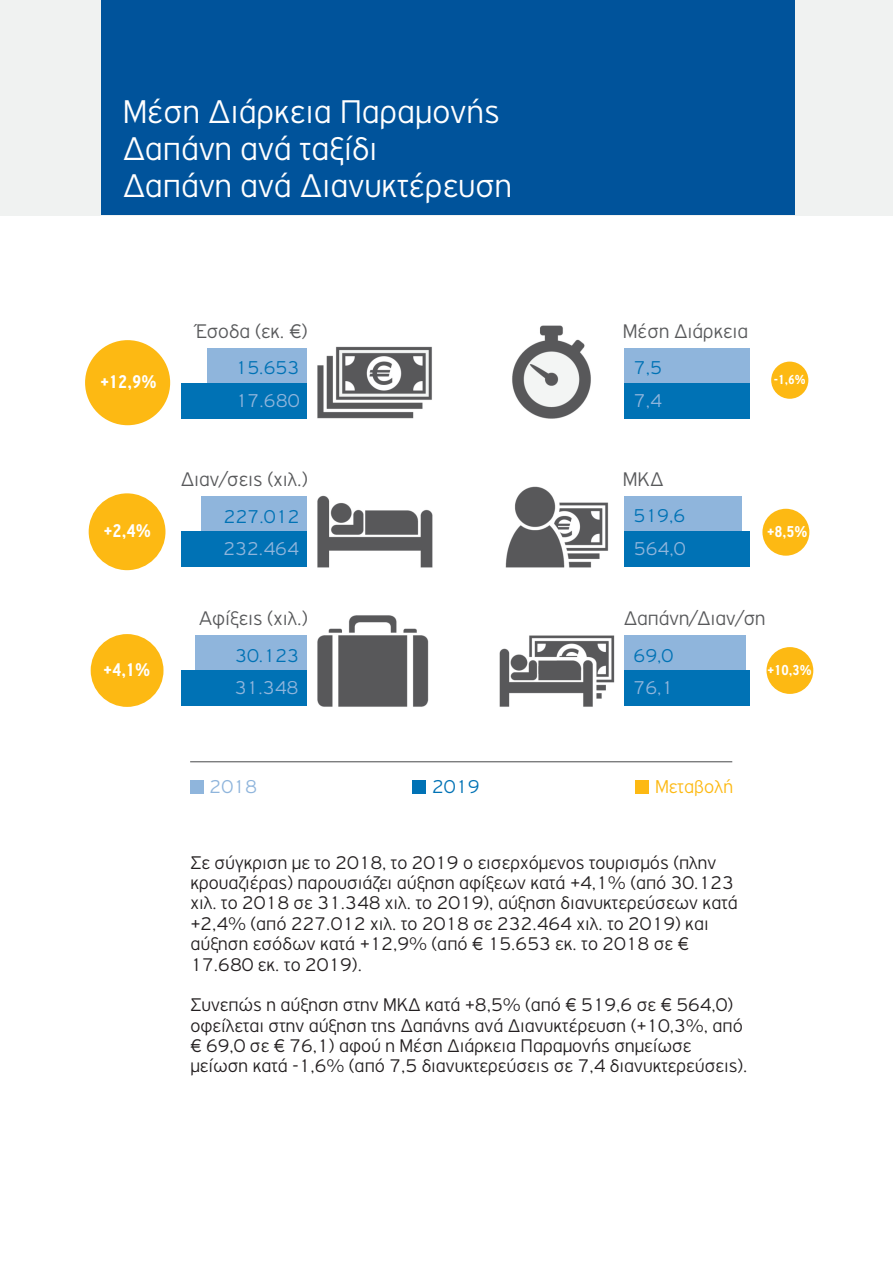
<style>
.page{position:relative;width:893px;height:1263px;background:#fff}
.page>*{position:absolute;margin:0;border:0;box-sizing:border-box;transform-origin:0 0}
.t1{font:300 34.95px/36.6px "PF Highway Gothic";color:#fff}
.t2{font:300 21px "PF Highway Gothic";color:#58595b}
.t3{font:300 19.8px "PF Highway Gothic";color:#8fb5dc}
.t4{font:300 19.8px "PF Highway Gothic";color:#0072b5}
.t5{font:300 19.8px "PF Highway Gothic";color:#fdb913}
.t6{font:700 19.65px "PF Highway Gothic X Cond";color:#fff}
.t7{font:300 19.5px/20.4px "PF Highway Gothic";color:#231f20}
.t8{font:700 16.8px "PF Highway Gothic X Cond";color:#fff}
.t9{font:700 15.45px "PF Highway Gothic X Cond";color:#fff}
.t10{font:700 13.95px "PF Highway Gothic X Cond";color:#fff}
</style>
<div class="page">
<div style="left:0;top:0;width:893px;height:216px;background:#f0f2f1"></div>
<div style="left:89px;top:493px;width:76px;height:77px;background:#fdb913;border-radius:50%"></div>
<div style="left:91px;top:634px;width:72px;height:73px;background:#fdb913;border-radius:50%"></div>
<div style="left:766px;top:647px;width:47px;height:47px;background:#fdb913;border-radius:50%"></div>
<div style="left:762px;top:509px;width:47px;height:47px;background:#fdb913;border-radius:50%"></div>
<div style="left:771px;top:362px;width:37px;height:37px;background:#fdb913;border-radius:50%"></div>
<div style="left:85px;top:340px;width:85px;height:85px;background:#fdb913;border-radius:50%"></div>
<img style="left:298px;top:325px;width:330px;height:382px">
<div style="left:101px;top:0;width:694px;height:214px;background:#00539b"></div>
<div style="left:190px;top:780px;width:13px;height:13px;background:#8fb5dc"></div>
<div style="left:413px;top:780px;width:13px;height:13px;background:#0072b5"></div>
<div style="left:635px;top:780px;width:13px;height:13px;background:#fdb913"></div>
<hr style="left:190px;top:761px;width:542px;height:1px;background:#58595b">
<div style="left:201px;top:496px;width:106px;height:36px;background:#8fb5dc"></div>
<div style="left:624px;top:496px;width:118px;height:36px;background:#8fb5dc"></div>
<div style="left:195px;top:635px;width:112px;height:35px;background:#8fb5dc"></div>
<div style="left:624px;top:635px;width:121px;height:35px;background:#8fb5dc"></div>
<div style="left:208px;top:348px;width:99px;height:35px;background:#8fb5dc"></div>
<div style="left:624px;top:348px;width:126px;height:35px;background:#8fb5dc"></div>
<div style="left:181px;top:532px;width:126px;height:35px;background:#0072b5"></div>
<div style="left:624px;top:532px;width:126px;height:35px;background:#0072b5"></div>
<div style="left:181px;top:670px;width:126px;height:36px;background:#0072b5"></div>
<div style="left:624px;top:670px;width:126px;height:36px;background:#0072b5"></div>
<div style="left:181px;top:383px;width:126px;height:35px;background:#0072b5"></div>
<div style="left:624px;top:383px;width:126px;height:35px;background:#0072b5"></div>
<h1 class="t1" style="left:123px;top:95px;width:391px">Μέση Διάρκεια Παραµονής<br>Δαπάνη ανά ταξίδι<br>Δαπάνη ανά Διανυκτέρευση</h1>
<p class="t2" style="left:196px;top:322px;width:113px">Έσοδα (εκ. €)</p>
<p class="t2" style="left:623px;top:322px;width:127px">Μέση Διάρκεια</p>
<p class="t6" style="left:100px;top:373px;width:58px">+12,9%</p>
<p class="t4" style="left:236px;top:359px;width:65px">15.653</p>
<p class="t4" style="left:634px;top:359px;width:30px">7,5</p>
<p class="t10" style="left:774px;top:373px;width:33px">-1,6%</p>
<p class="t3" style="left:236px;top:391px;width:65px">17.680</p>
<p class="t3" style="left:634px;top:391px;width:30px">7,4</p>
<p class="t2" style="left:181px;top:470px;width:129px">Διαν/σεις (χιλ.)</p>
<p class="t2" style="left:623px;top:470px;width:42px">ΜΚΔ</p>
<p class="t6" style="left:104px;top:522px;width:49px">+2,4%</p>
<p class="t4" style="left:224px;top:507px;width:77px">227.012</p>
<p class="t4" style="left:633px;top:507px;width:53px">519,6</p>
<p class="t8" style="left:767px;top:524px;width:42px">+8,5%</p>
<p class="t3" style="left:223px;top:540px;width:77px">232.464</p>
<p class="t3" style="left:634px;top:540px;width:53px">564,0</p>
<p class="t2" style="left:199px;top:609px;width:111px">Αφίξεις (χιλ.)</p>
<p class="t2" style="left:624px;top:609px;width:143px">Δαπάνη/Διαν/ση</p>
<p class="t6" style="left:104px;top:661px;width:48px">+4,1%</p>
<p class="t4" style="left:235px;top:646px;width:65px">30.123</p>
<p class="t4" style="left:633px;top:646px;width:41px">69,0</p>
<p class="t9" style="left:767px;top:663px;width:46px">+10,3%</p>
<p class="t3" style="left:235px;top:678px;width:65px">31.348</p>
<p class="t3" style="left:633px;top:679px;width:41px">76,1</p>
<p class="t3" style="left:210px;top:778px;width:49px">2018</p>
<p class="t4" style="left:432px;top:778px;width:49px">2019</p>
<p class="t5" style="left:655px;top:778px;width:80px">Μεταβολή</p>
<p class="t7" style="left:190px;top:853px;width:549px">Σε σύγκριση µε το 2018, το 2019 ο εισερχόµενος τουρισµός (πλην κρουαζιέρας) παρουσιάζει αύξηση αφίξεων κατά +4,1% (από 30.123 χιλ. το 2018 σε 31.348 χιλ. το 2019), αύξηση διανυκτερεύσεων κατά +2,4% (από 227.012 χιλ. το 2018 σε 232.464 χιλ. το 2019) και αύξηση εσόδων κατά +12,9% (από € 15.653 εκ. το 2018 σε € 17.680 εκ. το 2019).</p>
<p class="t7" style="left:190px;top:995px;width:559px">Συνεπώς η αύξηση στην ΜΚΔ κατά +8,5% (από € 519,6 σε € 564,0) οφείλεται στην αύξηση της Δαπάνης ανά Διανυκτέρευση (+10,3%, από € 69,0 σε € 76,1) αφού η Μέση Διάρκεια Παραµονής σηµείωσε µείωση κατά -1,6% (από 7,5 διανυκτερεύσεις σε 7,4 διανυκτερεύσεις).</p>
</div>
